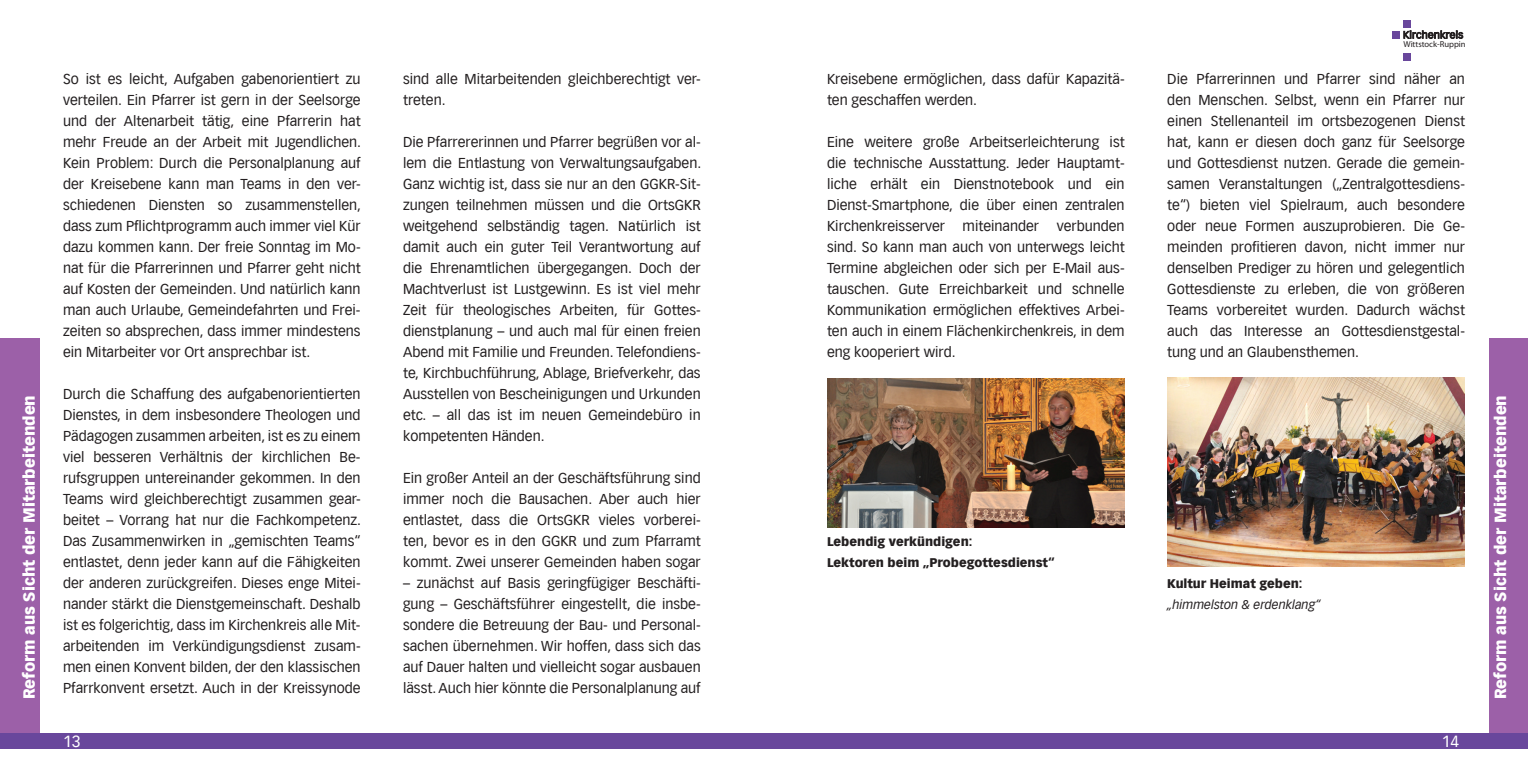
<style>
.page{position:relative;width:1528px;height:764px;background:#fff}
.page>*{position:absolute;margin:0;border:0;box-sizing:border-box;transform-origin:0 0}
.t1{font:900 15.75px "Vectora LH";color:#fff}
.t2{font:15.75px "Vectora LH";color:#fff}
.t3{font:14px/21px "Vectora LH";color:#231f20;text-align:justify}
.t4{font:900 12.25px/21px "Vectora LH";color:#231f20}
.t5{font:italic 12.25px "Vectora LH";color:#231f20}
.t6{font:8.58px "Myriad Pro";color:#231f20}
</style>
<div class="page">
<div style="left:0;top:338px;width:40px;height:398px;background:#9c60a8"></div>
<div style="left:0;top:734px;width:764px;height:15px;background:#69479c"></div>
<div style="left:1489px;top:338px;width:39px;height:398px;background:#9c60a8"></div>
<div style="left:764px;top:734px;width:764px;height:15px;background:#69479c"></div>
<img style="left:827px;top:378px;width:298px;height:149px">
<div style="left:1393px;top:31px;width:7px;height:7px;background:#69479c"></div>
<div style="left:1403px;top:53px;width:8px;height:7px;background:#69479c"></div>
<div style="left:1403px;top:20px;width:8px;height:8px;background:#69479c"></div>
<svg style="left:1403px;top:30px;width:60px;height:9px"></svg>
<img style="left:1167px;top:378px;width:298px;height:189px">
<p class="t1" style="left:19px;top:699px;width:306px;rotate:-90deg">Reform aus Sicht der Mitarbeitenden</p>
<p class="t3" style="left:63px;top:69px;width:300px">So ist es leicht, Aufgaben gabenorientiert zu verteilen. Ein Pfarrer ist gern in der Seelsorge und der Altenarbeit tätig, eine Pfarrerin hat mehr Freude an der Arbeit mit Jugendlichen.<br>Kein Problem: Durch die Personalplanung auf der Kreisebene kann man Teams in den ver&shy;schiedenen Diensten so zusammenstellen, dass zum Pflichtprogramm auch immer viel Kür dazu kommen kann. Der freie Sonntag im Mo&shy;nat für die Pfarrerinnen und Pfarrer geht nicht auf Kosten der Gemeinden. Und natürlich kann man auch Urlaube, Gemeindefahrten und Frei&shy;zeiten so absprechen, dass immer mindestens ein Mitarbeiter vor Ort ansprechbar ist.</p>
<p class="t3" style="left:63px;top:384px;width:300px">Durch die Schaffung des aufgabenorientierten Dienstes, in dem insbesondere Theologen und Pädagogen zusammen arbeiten, ist es zu einem viel besseren Verhältnis der kirchlichen Be&shy;rufsgruppen untereinander gekommen. In den Teams wird gleichberechtigt zusammen gear&shy;beitet – Vorrang hat nur die Fachkompetenz.<br>Das Zusammenwirken in „gemischten Teams“ entlastet, denn jeder kann auf die Fähigkeiten der anderen zurückgreifen. Dieses enge Mitei&shy;nander stärkt die Dienstgemeinschaft. Deshalb ist es folgerichtig, dass im Kirchenkreis alle Mit&shy;arbeitenden im Verkündigungsdienst zusam&shy;men einen Konvent bilden, der den klassischen Pfarrkonvent ersetzt. Auch in der Kreissynode</p>
<p class="t2" style="left:63px;top:732px;width:19px">13</p>
<p class="t3" style="left:403px;top:69px;width:299px">sind alle Mitarbeitenden gleichberechtigt ver&shy;treten.</p>
<p class="t3" style="left:403px;top:132px;width:300px">Die Pfarrererinnen und Pfarrer begrüßen vor al&shy;lem die Entlastung von Verwaltungsaufgaben.<br>Ganz wichtig ist, dass sie nur an den GGKR-Sit&shy;zungen teilnehmen müssen und die OrtsGKR weitgehend selbständig tagen. Natürlich ist damit auch ein guter Teil Verantwortung auf die Ehrenamtlichen übergegangen. Doch der Machtverlust ist Lustgewinn. Es ist viel mehr Zeit für theologisches Arbeiten, für Gottes&shy;dienstplanung – und auch mal für einen freien Abend mit Familie und Freunden. Telefondiens&shy;te, Kirchbuchführung, Ablage, Briefverkehr, das Ausstellen von Bescheinigungen und Urkunden etc. – all das ist im neuen Gemeindebüro in kompetenten Händen.</p>
<p class="t3" style="left:403px;top:468px;width:299px">Ein großer Anteil an der Geschäftsführung sind immer noch die Bausachen. Aber auch hier entlastet, dass die OrtsGKR vieles vorberei&shy;ten, bevor es in den GGKR und zum Pfarramt kommt. Zwei unserer Gemeinden haben sogar</p>
<p class="t3" style="left:403px;top:573px;width:299px">– zunächst auf Basis geringfügiger Beschäfti&shy;gung – Geschäftsführer eingestellt, die insbe&shy;sondere die Betreuung der Bau- und Personal&shy;sachen übernehmen. Wir hoffen, dass sich das auf Dauer halten und vielleicht sogar ausbauen lässt. Auch hier könnte die Personalplanung auf</p>
<p class="t3" style="left:827px;top:69px;width:299px">Kreisebene ermöglichen, dass dafür Kapazitä&shy;ten geschaffen werden.</p>
<p class="t3" style="left:827px;top:132px;width:299px">Eine weitere große Arbeitserleichterung ist die technische Ausstattung. Jeder Hauptamt&shy;liche erhält ein Dienstnotebook und ein Dienst-Smartphone, die über einen zentralen Kirchenkreisserver</p>
<p class="t3" style="left:827px;top:216px;width:299px;text-indent:230px">verbunden sind. So kann man auch von unterwegs leicht Termine abgleichen oder sich per E-Mail aus&shy;tauschen. Gute Erreichbarkeit und schnelle Kommunikation ermöglichen effektives Arbei&shy;ten auch in einem Flächenkirchenkreis, in dem eng kooperiert wird.</p>
<p class="t3" style="left:963px;top:216px;width:78px">miteinander</p>
<p class="t4" style="left:827px;top:531px;width:229px">Lebendig verkündigen:<br>Lektoren beim „Probegottesdienst“</p>
<p class="t6" style="left:1403px;top:38px;width:64px">Wittstock-Ruppin</p>
<p class="t3" style="left:1167px;top:69px;width:299px">Die Pfarrerinnen und Pfarrer sind näher an den Menschen. Selbst, wenn ein Pfarrer nur einen Stellenanteil im ortsbezogenen Dienst hat, kann er diesen doch ganz für Seelsorge und Gottesdienst nutzen. Gerade die gemein&shy;samen Veranstaltungen („Zentralgottesdiens&shy;te“) bieten viel Spielraum, auch besondere oder neue Formen auszuprobieren. Die Ge&shy;meinden profitieren davon, nicht immer nur denselben Prediger zu hören und gelegentlich Gottesdienste zu erleben, die von größeren Teams vorbereitet wurden. Dadurch wächst auch das Interesse an Gottesdienstgestal&shy;tung und an Glaubensthemen.</p>
<p class="t4" style="left:1167px;top:573px;width:137px">Kultur Heimat geben:</p>
<p class="t5" style="left:1167px;top:598px;width:155px">„himmelston &amp; erdenklang“</p>
<p class="t2" style="left:1442px;top:732px;width:19px">14</p>
<p class="t1" style="left:1491px;top:699px;width:306px;rotate:-90deg">Reform aus Sicht der Mitarbeitenden</p>
</div>
